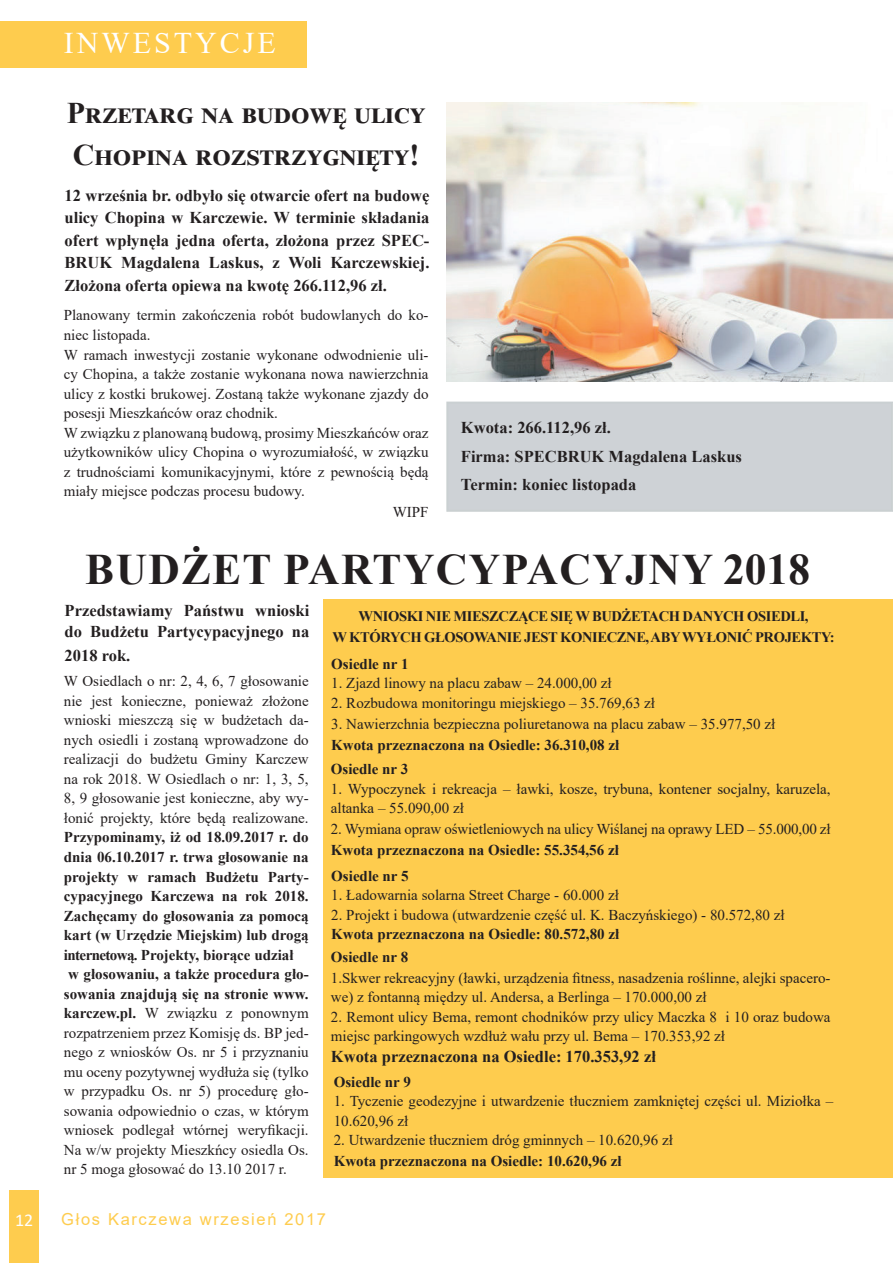
<style>
.page{position:relative;width:893px;height:1263px;background:#fff}
.page>*{position:absolute;margin:0;border:0;box-sizing:border-box;transform-origin:0 0}
.t1{font:700 43.5px "Times New Roman";letter-spacing:.035em;color:#231f20}
.t2{font:700 30px/42px "Times New Roman";letter-spacing:.025em;color:#231f20}
.t3{font:30px "Times New Roman";letter-spacing:.1em;color:#fff}
.t4{font:18px "Calibri";color:#fff}
.t5{font:700 16.5px/22.5px "Times New Roman";color:#231f20}
.t6{font:16.5px "Arial";letter-spacing:.1em;color:#fecc4e}
.t7{font:15px/19.5px "Times New Roman";color:#231f20}
.t8{font:700 15px/19.5px "Times New Roman";color:#231f20}
.t9{font:700 14.55px/21px "Times New Roman";letter-spacing:-.025em;color:#231f20;text-align:center}
.s1{font-weight:400}
</style>
<div class="page">
<div style="left:0;top:21px;width:307px;height:46px;background:#fecc4e"></div>
<div style="left:9px;top:1191px;width:30px;height:72px;background:#fecc4e"></div>
<div style="left:323px;top:600px;width:570px;height:578px;background:#fecc4e"></div>
<div style="left:446px;top:401px;width:447px;height:111px;background:#ced2d6"></div>
<div style="left:448px;top:403px;width:444px;height:107px;border:1px solid #cad0d1"></div>
<img style="left:446px;top:103px;width:447px;height:278px">
<h2 class="t3" style="left:64px;top:22px;width:213px">INWESTYCJE</h2>
<h2 class="t2" style="left:67px;top:91px;width:360px">Przetarg na budowę ulicy<br>Chopina rozstrzygnięty!</h2>
<p class="t5" style="left:65px;top:184px;width:366px;text-align:justify">12 września br. odbyło się otwarcie ofert na budowę ulicy Chopina w Karczewie. W terminie składania ofert wpłynęła jedna oferta, złożona przez SPEC-BRUK Magdalena Laskus, z Woli Karczewskiej.<br>Złożona oferta opiewa na kwotę 266.112,96 zł.</p>
<p class="t7" style="left:64px;top:305px;width:366px">Planowany termin zakończenia robót budowlanych do ko&shy;niec listopada.<br>W ramach inwestycji zostanie wykonane odwodnienie uli&shy;cy Chopina, a także zostanie wykonana nowa nawierzchnia ulicy z kostki brukowej. Zostaną także wykonane zjazdy do posesji Mieszkańców oraz chodnik.<br>W związku z planowaną budową, prosimy Mieszkańców oraz użytkowników ulicy Chopina o wyrozumiałość, w związku z trudnościami komunikacyjnymi, które z pewnością będą miały miejsce podczas procesu budowy.</p>
<p class="t7" style="left:393px;top:502px;width:37px">WIPF</p>
<p class="t5" style="left:461px;top:413px;width:282px;line-height:28.5px">Kwota: 266.112,96 zł.<br>Firma: SPECBRUK Magdalena Laskus<br>Termin: koniec listopada</p>
<h1 class="t1" style="left:85px;top:538px;width:726px">BUDŻET PARTYCYPACYJNY 2018</h1>
<p class="t5" style="left:65px;top:599px;width:246px;line-height:21px">Przedstawiamy Państwu wnioski do Budżetu Partycypacyjnego na</p>
<p class="t5" style="left:65px;top:643px;width:67px">2018 rok.</p>
<p class="t9" style="left:332px;top:605px;width:504px">WNIOSKI NIE MIESZCZĄCE SIĘ W BUDŻETACH DANYCH OSIEDLI,<br>W KTÓRYCH GŁOSOWANIE JEST KONIECZNE, ABY WYŁONIĆ PROJEKTY:</p>
<p class="t8" style="left:331px;top:654px;width:79px">Osiedle nr 1</p>
<p class="t7" style="left:331px;top:673px;width:282px">1. Zjazd linowy na placu zabaw – 24.000,00 zł</p>
<p class="t7" style="left:331px;top:693px;width:325px">2. Rozbudowa monitoringu miejskiego – 35.769,63 zł</p>
<p class="t7" style="left:331px;top:714px;width:446px">3. Nawierzchnia bezpieczna poliuretanowa na placu zabaw – 35.977,50 zł</p>
<p class="t8" style="left:331px;top:732px;width:290px;line-height:24.3px">Kwota przeznaczona na Osiedle: 36.310,08 zł<br>Osiedle nr 3</p>
<p class="t7" style="left:331px;top:778px;width:501px">1. Wypoczynek i rekreacja – ławki, kosze, trybuna, kontener socjalny, karuzela, altanka – 55.090,00 zł</p>
<p class="t7" style="left:331px;top:819px;width:501px">2. Wymiana opraw oświetleniowych na ulicy Wiślanej na oprawy LED – 55.000,00 zł</p>
<p class="t8" style="left:331px;top:840px;width:289px">Kwota przeznaczona na Osiedle: 55.354,56 zł</p>
<p class="t7" style="left:64px;top:671px;width:246px;text-align:justify">W Osiedlach o nr: 2, 4, 6, 7 głosowanie nie jest konieczne, ponieważ złożone wnioski mieszczą się w budżetach da&shy;nych osiedli i zostaną wprowadzone do realizacji do budżetu Gminy Karczew na rok 2018. W Osiedlach o nr: 1, 3, 5, 8, 9 głosowanie jest konieczne, aby wy&shy;łonić projekty, które będą realizowane.</p>
<p class="t8" style="left:64px;top:827px;width:246px">Przypominamy, iż od 18.09.2017 r. do dnia 06.10.2017 r. trwa głosowanie na projekty w ramach Budżetu Party&shy;cypacyjnego Karczewa na rok 2018.<br>Zachęcamy do głosowania za pomocą kart (w Urzędzie Miejskim) lub drogą internetową. Projekty, biorące udział<br>w głosowaniu, a także procedura gło&shy;sowania znajdują się na stronie www. karczew.pl. <span class="s1">W związku z ponownym rozpatrzeniem przez Komisję ds. BP jed&shy;nego z wniosków Os. nr 5 i przyznaniu mu oceny pozytywnej wydłuża się (tylko w przypadku Os. nr 5) procedurę gło&shy;sowania odpowiednio o czas, w którym wniosek podlegał wtórnej weryfikacji.<br>Na w/w projekty Mieszkńcy osiedla Os. nr 5 moga głosować do 13.10 2017 r.</span></p>
<p class="t8" style="left:331px;top:865px;width:79px">Osiedle nr 5</p>
<p class="t7" style="left:331px;top:885px;width:289px">1. Ładowarnia solarna Street Charge - 60.000 zł</p>
<p class="t7" style="left:331px;top:904px;width:455px">2. Projekt i budowa (utwardzenie część ul. K. Baczyńskiego) - 80.572,80 zł</p>
<p class="t8" style="left:331px;top:924px;width:289px">Kwota przeznaczona na Osiedle: 80.572,80 zł</p>
<p class="t8" style="left:331px;top:946px;width:79px">Osiedle nr 8</p>
<p class="t7" style="left:331px;top:967px;width:501px">1.Skwer rekreacyjny (ławki, urządzenia fitness, nasadzenia roślinne, alejki spacero&shy;we) z fontanną między ul. Andersa, a Berlinga – 170.000,00 zł</p>
<p class="t7" style="left:331px;top:1006px;width:501px">2. Remont ulicy Bema, remont chodników przy ulicy Maczka 8 i 10 oraz budowa miejsc parkingowych wzdłuż wału przy ul. Bema – 170.353,92 zł</p>
<p class="t5" style="left:331px;top:1045px;width:326px">Kwota przeznaczona na Osiedle: 170.353,92 zł</p>
<p class="t8" style="left:334px;top:1071px;width:79px">Osiedle nr 9</p>
<p class="t7" style="left:334px;top:1091px;width:501px">1. Tyczenie geodezyjne i utwardzenie tłuczniem zamkniętej części ul. Miziołka –<br>10.620,96 zł</p>
<p class="t7" style="left:334px;top:1130px;width:341px">2. Utwardzenie tłuczniem dróg gminnych – 10.620,96 zł</p>
<p class="t8" style="left:334px;top:1151px;width:289px">Kwota przeznaczona na Osiedle: 10.620,96 zł</p>
<p class="t4" style="left:15px;top:1207px;width:20px">12</p>
<p class="t6" style="left:61px;top:1208px;width:266px">Głos Karczewa wrzesień 2017</p>
</div>
